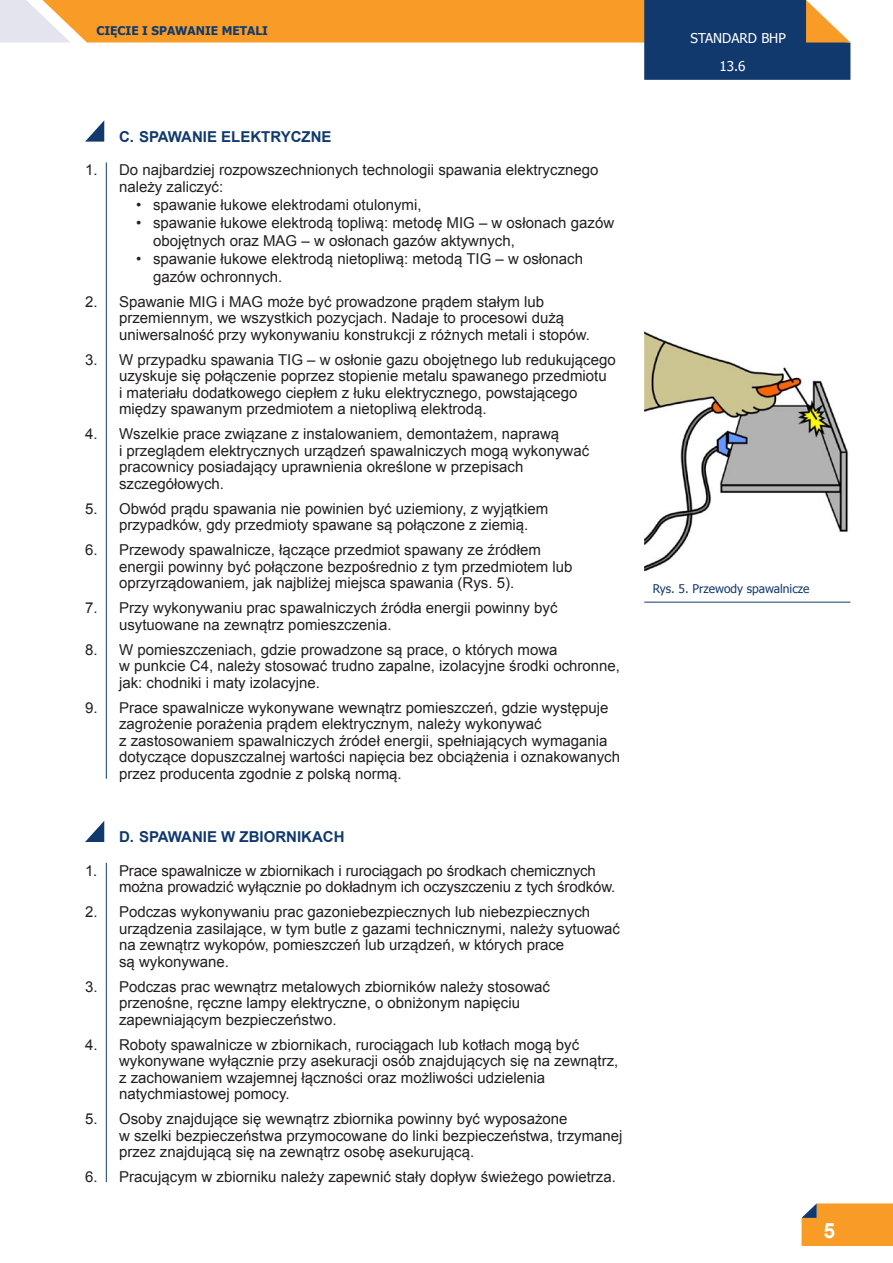
<style>
.page{position:relative;width:893px;height:1263px;background:#fff}
.page>*{position:absolute;margin:0;border:0;box-sizing:border-box;transform-origin:0 0}
.tekst{font:700 21px "Arial";color:#fff}
.Tekst_numerowany{font:15px/16.5px "Arial";color:#231f20}
.Tekst_kropki{font:15px/18px "Arial";color:#231f20}
.Tytulik{font:700 15px "Arial";color:#11396e}
.t1{font:13.5px "Tahoma";color:#fff}
.podpis_zdjęcia{font:12px "Tahoma";color:#11396e}
.t2{font:700 12px "Tahoma";color:#11396e}
</style>
<div class="page">
<svg style="left:0;top:0;width:850px;height:80px"></svg>
<svg style="left:801px;top:1203px;width:92px;height:43px;background:#f19d32"></svg>
<svg style="left:85px;top:120px;width:19px;height:22px"></svg>
<svg style="left:85px;top:821px;width:19px;height:21px"></svg>
<hr style="left:106px;top:162px;width:1px;height:617px;background:#11396e">
<hr style="left:106px;top:863px;width:1px;height:319px;background:#11396e">
<img style="left:644px;top:332px;width:205px;height:240px">
<hr style="left:644px;top:602px;width:206px;height:1px;background:#11396e">
<p class="t2" style="left:96px;top:23px;width:173px">CIĘCIE I SPAWANIE METALI</p>
<p class="Tytulik" style="left:119px;top:126px;width:214px">C. SPAWANIE ELEKTRYCZNE</p>
<p class="Tekst_numerowany" style="left:119px;top:162px;width:481px;text-indent:-34px">1. Do najbardziej rozpowszechnionych technologii spawania elektrycznego należy zaliczyć:</p>
<p class="Tekst_kropki" style="left:136px;top:195px;width:287px">• spawanie łukowe elektrodami otulonymi,</p>
<p class="Tekst_kropki" style="left:153px;top:213px;width:463px;text-indent:-17px">• spawanie łukowe elektrodą topliwą: metodę MIG – w osłonach gazów obojętnych oraz MAG – w osłonach gazów aktywnych,</p>
<p class="Tekst_kropki" style="left:153px;top:249px;width:431px;text-indent:-17px">• spawanie łukowe elektrodą nietopliwą: metodą TIG – w osłonach gazów ochronnych.</p>
<p class="Tekst_numerowany" style="left:119px;top:293px;width:473px;text-indent:-34px">2. Spawanie MIG i MAG może być prowadzone prądem stałym lub przemiennym, we wszystkich pozycjach. Nadaje to procesowi dużą uniwersalność przy wykonywaniu konstrukcji z różnych metali i stopów.</p>
<p class="Tekst_numerowany" style="left:119px;top:351px;width:498px;text-indent:-34px">3. W przypadku spawania TIG – w osłonie gazu obojętnego lub redukującego uzyskuje się połączenie poprzez stopienie metalu spawanego przedmiotu<br>i materiału dodatkowego ciepłem z łuku elektrycznego, powstającego między spawanym przedmiotem a nietopliwą elektrodą.</p>
<p class="Tekst_numerowany" style="left:119px;top:426px;width:472px;text-indent:-34px">4. Wszelkie prace związane z instalowaniem, demontażem, naprawą<br>i przeglądem elektrycznych urządzeń spawalniczych mogą wykonywać pracownicy posiadający uprawnienia określone w przepisach szczegółowych.</p>
<p class="Tekst_numerowany" style="left:119px;top:500px;width:431px;text-indent:-34px">5. Obwód prądu spawania nie powinien być uziemiony, z wyjątkiem przypadków, gdy przedmioty spawane są połączone z ziemią.</p>
<p class="Tekst_numerowany" style="left:119px;top:542px;width:455px;text-indent:-34px">6. Przewody spawalnicze, łączące przedmiot spawany ze źródłem energii powinny być połączone bezpośrednio z tym przedmiotem lub oprzyrządowaniem, jak najbliżej miejsca spawania (Rys. 5).</p>
<p class="Tekst_numerowany" style="left:119px;top:600px;width:440px;text-indent:-34px">7. Przy wykonywaniu prac spawalniczych źródła energii powinny być usytuowane na zewnątrz pomieszczenia.</p>
<p class="Tekst_numerowany" style="left:119px;top:641px;width:503px;text-indent:-34px">8. W pomieszczeniach, gdzie prowadzone są prace, o których mowa<br>w punkcie C4, należy stosować trudno zapalne, izolacyjne środki ochronne, jak: chodniki i maty izolacyjne.</p>
<p class="Tekst_numerowany" style="left:119px;top:699px;width:503px;text-indent:-34px">9. Prace spawalnicze wykonywane wewnątrz pomieszczeń, gdzie występuje zagrożenie porażenia prądem elektrycznym, należy wykonywać<br>z zastosowaniem spawalniczych źródeł energii, spełniających wymagania dotyczące dopuszczalnej wartości napięcia bez obciążenia i oznakowanych przez producenta zgodnie z polską normą.</p>
<p class="Tytulik" style="left:119px;top:827px;width:227px">D. SPAWANIE W ZBIORNIKACH</p>
<p class="Tekst_numerowany" style="left:119px;top:862px;width:498px;text-indent:-34px">1. Prace spawalnicze w zbiornikach i rurociągach po środkach chemicznych można prowadzić wyłącznie po dokładnym ich oczyszczeniu z tych środków.</p>
<p class="Tekst_numerowany" style="left:119px;top:904px;width:502px;text-indent:-34px">2. Podczas wykonywaniu prac gazoniebezpiecznych lub niebezpiecznych urządzenia zasilające, w tym butle z gazami technicznymi, należy sytuować na zewnątrz wykopów, pomieszczeń lub urządzeń, w których prace<br>są wykonywane.</p>
<p class="Tekst_numerowany" style="left:119px;top:978px;width:433px;text-indent:-34px">3. Podczas prac wewnątrz metalowych zbiorników należy stosować przenośne, ręczne lampy elektryczne, o obniżonym napięciu zapewniającym bezpieczeństwo.</p>
<p class="Tekst_numerowany" style="left:119px;top:1036px;width:501px;text-indent:-34px">4. Roboty spawalnicze w zbiornikach, rurociągach lub kotłach mogą być wykonywane wyłącznie przy asekuracji osób znajdujących się na zewnątrz, z zachowaniem wzajemnej łączności oraz możliwości udzielenia natychmiastowej pomocy.</p>
<p class="Tekst_numerowany" style="left:119px;top:1111px;width:505px;text-indent:-34px">5. Osoby znajdujące się wewnątrz zbiornika powinny być wyposażone<br>w szelki bezpieczeństwa przymocowane do linki bezpieczeństwa, trzymanej przez znajdującą się na zewnątrz osobę asekurującą.</p>
<p class="Tekst_numerowany" style="left:85px;top:1169px;width:532px">6. Pracującym w zbiorniku należy zapewnić stały dopływ świeżego powietrza.</p>
<p class="t1" style="left:691px;top:29px;width:97px">STANDARD BHP</p>
<p class="t1" style="left:719px;top:57px;width:28px">13.6</p>
<p class="podpis_zdjęcia" style="left:653px;top:581px;width:158px">Rys. 5. Przewody spawalnicze</p>
<p class="tekst" style="left:823px;top:1217px;width:13px">5</p>
</div>
